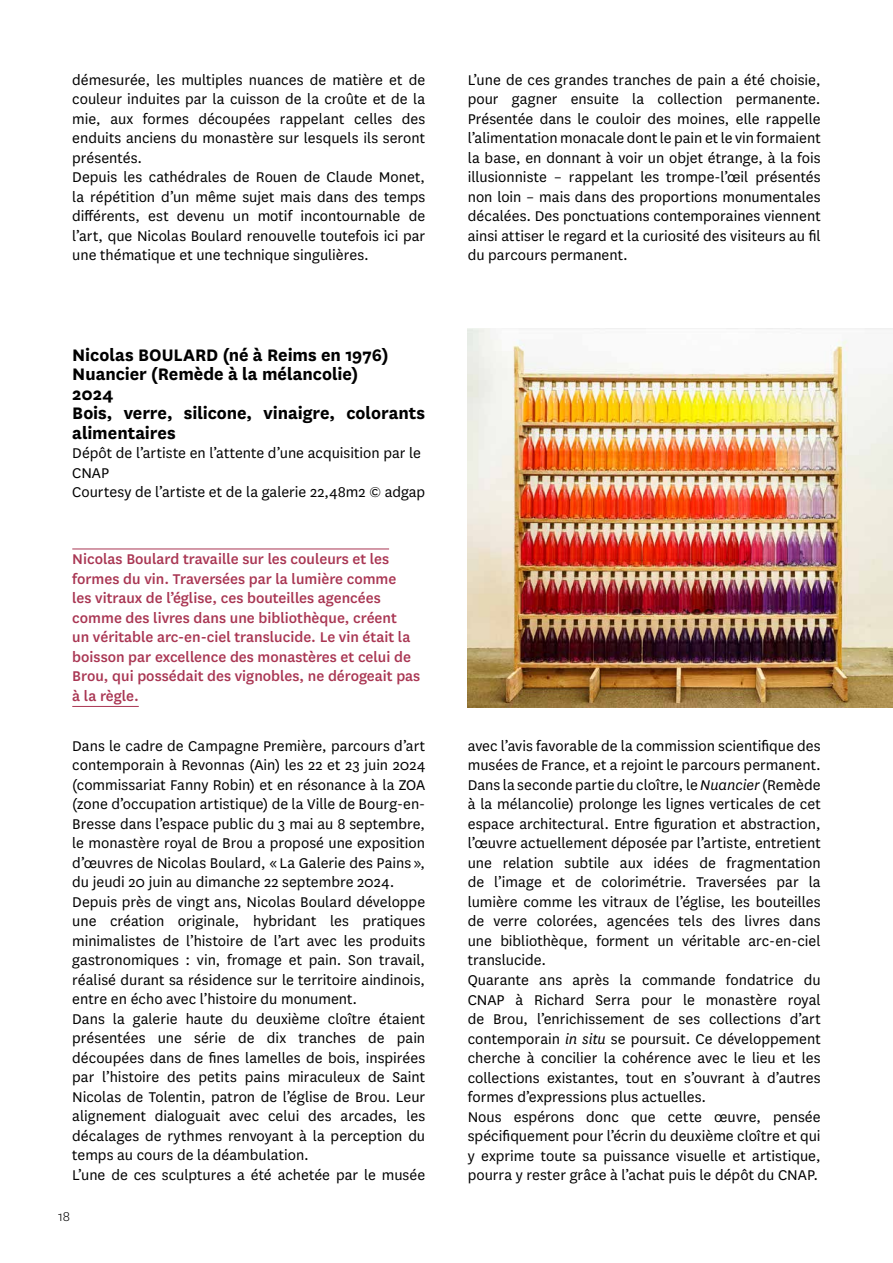
<style>
.page{position:relative;width:893px;height:1263px;background:#fff}
.page>*{position:absolute;margin:0;border:0;box-sizing:border-box;transform-origin:0 0}
.t1{font:700 19.5px/19.5px "National";color:#000}
.t2{font:16.5px/19.5px "National";color:#000}
.t3{font:500 16.5px/19.5px "National";color:#a93653}
.t4{font:300 15px "National";color:#000}
.s1{font-style:italic}
</style>
<div class="page">
<hr style="left:72px;top:549px;width:317px;height:1px;background:#a93653">
<hr style="left:72px;top:706px;width:67px;height:1px;background:#a93653">
<img style="left:468px;top:329px;width:425px;height:378px">
<p class="t2" style="left:72px;top:69px;width:354px">démesurée, les multiples nuances de matière et de couleur induites par la cuisson de la croûte et de la mie, aux formes découpées rappelant celles des enduits anciens du monastère sur lesquels ils seront présentés.<br>Depuis les cathédrales de Rouen de Claude Monet, la répétition d’un même sujet mais dans des temps différents, est devenu un motif incontournable de l’art, que Nicolas Boulard renouvelle toutefois ici par une thématique et une technique singulières.</p>
<p class="t2" style="left:468px;top:69px;width:354px;text-align:justify">L’une de ces grandes tranches de pain a été choisie, pour gagner ensuite la collection permanente.<br>Présentée dans le couloir des moines, elle rappelle l’alimentation monacale dont le pain et le vin formaient la base, en donnant à voir un objet étrange, à la fois illusionniste – rappelant les trompe-l’œil présentés non loin – mais dans des proportions monumentales décalées. Des ponctuations contemporaines viennent ainsi attiser le regard et la curiosité des visiteurs au fil du parcours permanent.</p>
<p class="t1" style="left:72px;top:344px;width:354px">Nicolas BOULARD (né à Reims en 1976)<br>Nuancier (Remède à la mélancolie)<br>2024<br>Bois, verre, silicone, vinaigre, colorants alimentaires</p>
<p class="t2" style="left:72px;top:443px;width:354px">Dépôt de l’artiste en l’attente d’une acquisition par le<br>CNAP<br>Courtesy de l’artiste et de la galerie 22,48m2 © adgap</p>
<p class="t3" style="left:72px;top:548px;width:350px">Nicolas Boulard travaille sur les couleurs et les formes du vin. Traversées par la lumière comme<br>les vitraux de l’église, ces bouteilles agencées comme des livres dans une bibliothèque, créent<br>un véritable arc-en-ciel translucide. Le vin était la boisson par excellence des monastères et celui de Brou, qui possédait des vignobles, ne dérogeait pas à la règle.</p>
<p class="t2" style="left:72px;top:735px;width:354px">Dans le cadre de Campagne Première, parcours d’art contemporain à Revonnas (Ain) les 22 et 23 juin 2024 (commissariat Fanny Robin) et en résonance à la ZOA (zone d’occupation artistique) de la Ville de Bourg-en-Bresse dans l’espace public du 3 mai au 8 septembre, le monastère royal de Brou a proposé une exposition d’œuvres de Nicolas Boulard, « La Galerie des Pains », du jeudi 20 juin au dimanche 22 septembre 2024.<br>Depuis près de vingt ans, Nicolas Boulard développe une création originale, hybridant les pratiques minimalistes de l’histoire de l’art avec les produits gastronomiques : vin, fromage et pain. Son travail, réalisé durant sa résidence sur le territoire aindinois, entre en écho avec l’histoire du monument.<br>Dans la galerie haute du deuxième cloître étaient présentées une série de dix tranches de pain découpées dans de fines lamelles de bois, inspirées par l’histoire des petits pains miraculeux de Saint Nicolas de Tolentin, patron de l’église de Brou. Leur alignement dialoguait avec celui des arcades, les décalages de rythmes renvoyant à la perception du temps au cours de la déambulation.<br>L’une de ces sculptures a été achetée par le musée</p>
<p class="t2" style="left:468px;top:735px;width:354px">avec l’avis favorable de la commission scientifique des musées de France, et a rejoint le parcours permanent.<br>Dans la seconde partie du cloître, le <span class="s1">Nuancier</span> (Remède à la mélancolie) prolonge les lignes verticales de cet espace architectural. Entre figuration et abstraction, l’œuvre actuellement déposée par l’artiste, entretient une relation subtile aux idées de fragmentation de l’image et de colorimétrie. Traversées par la lumière comme les vitraux de l’église, les bouteilles de verre colorées, agencées tels des livres dans une bibliothèque, forment un véritable arc-en-ciel translucide.<br>Quarante ans après la commande fondatrice du CNAP à Richard Serra pour le monastère royal de Brou, l’enrichissement de ses collections d’art contemporain <span class="s1">in situ</span> se poursuit. Ce développement cherche à concilier la cohérence avec le lieu et les collections existantes, tout en s’ouvrant à d’autres formes d’expressions plus actuelles.<br>Nous espérons donc que cette œuvre, pensée spécifiquement pour l’écrin du deuxième cloître et qui y exprime toute sa puissance visuelle et artistique, pourra y rester grâce à l’achat puis le dépôt du CNAP.</p>
<p class="t4" style="left:58px;top:1207px;width:14px">18</p>
</div>
